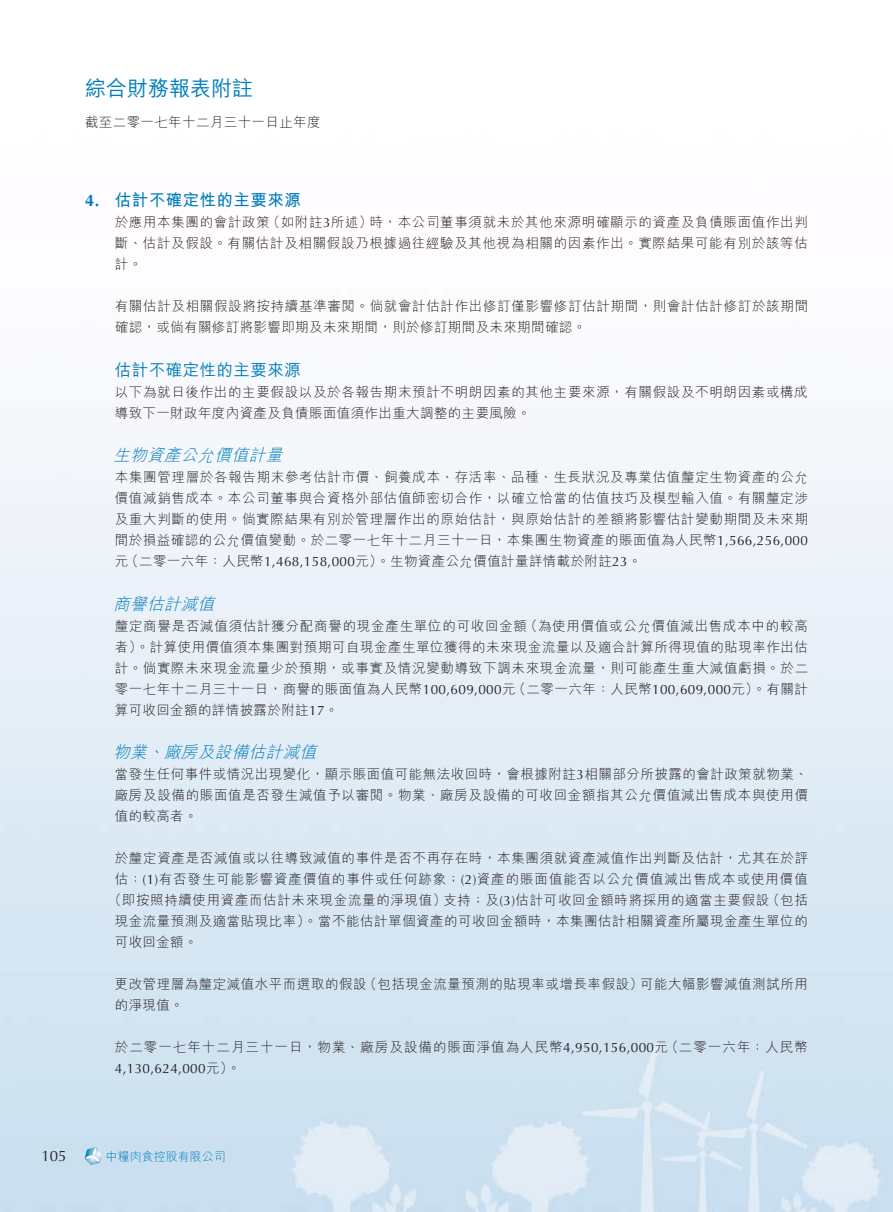
<style>
.page{position:relative;width:893px;height:1212px;background:#fff}
.page>*{position:absolute;margin:0;border:0;box-sizing:border-box;transform-origin:0 0}
.t1{font:500 21px "M Hei HK";color:#007dbb}
.t2{font:italic 300 16.5px "M Hei HK";color:#007dbb}
.t3{font:700 16.5px "M Hei HK";letter-spacing:.03em;color:#007dbb}
.t4{font:500 16.5px "M Hei HK";letter-spacing:.03em;color:#007dbb}
.t5{font:15px "Optima LT Std";color:#231f20}
.t6{font:300 13.5px/21px "M Hei HK";letter-spacing:.045em;color:#231f20;text-align:justify}
.t7{font:300 13.5px "M Hei HK";letter-spacing:.075em;color:#231f20}
.t8{font:300 13.5px "M Hei HK";letter-spacing:.07em;color:#231f20}
.t9{font:13.5px "Optima LT Std";letter-spacing:.03em;color:#231f20}
.t10{font:300 12px "M Hei HK";color:#007dbb}
.s1{font-family:"Optima LT Std"}
.s2{font-family:"Optima LT Std";font-weight:400}
.s3{font-family:"M Hei HK";font-weight:300}
</style>
<div class="page">
<img style="left:0;top:461px;width:893px;height:751px">
<img style="left:85px;top:1147px;width:17px;height:15px">
<svg style="left:85px;top:1148px;width:15px;height:16px"></svg>
<h1 class="t1" style="left:85px;top:73px;width:169px">綜合財務報表附註</h1>
<p class="t6" style="left:85px;top:111px;width:237px">截至二零一七年十二月三十一日止年度</p>
<p class="t3" style="left:85px;top:188px;width:217px"><span class="s1">4.</span> 估計不確定性的主要來源</p>
<p class="t6" style="left:115px;top:211px;width:695px">於應用本集團的會計政策（如附註<span class="s2">3</span>所述）時，本公司董事須就未於其他來源明確顯示的資產及負債賬面值作出判斷、估計及假設。有關估計及相關假設乃根據過往經驗及其他視為相關的因素作出。實際結果可能有別於該等估計。</p>
<p class="t6" style="left:115px;top:295px;width:695px">有關估計及相關假設將按持續基準審閱。倘就會計估計作出修訂僅影響修訂估計期間，則會計估計修訂於該期間確認，或倘有關修訂將影響即期及未來期間，則於修訂期間及未來期間確認。</p>
<p class="t4" style="left:115px;top:358px;width:188px">估計不確定性的主要來源</p>
<p class="t6" style="left:115px;top:381px;width:694px">以下為就日後作出的主要假設以及於各報告期末預計不明朗因素的其他主要來源，有關假設及不明朗因素或構成導致下一財政年度內資產及負債賬面值須作出重大調整的主要風險。</p>
<p class="t2" style="left:113px;top:443px;width:177px">生物資產公允價值計量</p>
<p class="t6" style="left:115px;top:466px;width:695px">本集團管理層於各報告期末參考估計市價、飼養成本、存活率、品種、生長狀況及專業估值釐定生物資產的公允價值減銷售成本。本公司董事與合資格外部估值師密切合作，以確立恰當的估值技巧及模型輸入值。有關釐定涉及重大判斷的使用。倘實際結果有別於管理層作出的原始估計，與原始估計的差額將影響估計變動期間及未來期間於損益確認的公允價值變動。於二零一七年十二月三十一日，本集團生物資產的賬面值為人民幣<span class="s2">1,566,256,000</span>元（二零一六年：人民幣<span class="s2">1,468,158,000</span>元）。生物資產公允價值計量詳情載於附註<span class="s2">23</span>。</p>
<p class="t2" style="left:113px;top:592px;width:109px">商譽估計減值</p>
<p class="t6" style="left:115px;top:615px;width:695px">釐定商譽是否減值須估計獲分配商譽的現金產生單位的可收回金額（為使用價值或公允價值減出售成本中的較高者）。計算使用價值須本集團對預期可自現金產生單位獲得的未來現金流量以及適合計算所得現值的貼現率作出估計。倘實際未來現金流量少於預期，或事實及情況變動導致下調未來現金流量，則可能產生重大減值虧損。於二零一七年十二月三十一日，商譽的賬面值為人民幣<span class="s2">100,609,000</span>元（二零一六年：人民幣<span class="s2">100,609,000</span>元）。有關計算可收回金額的詳情披露於附註<span class="s2">17</span>。</p>
<p class="t2" style="left:113px;top:740px;width:210px">物業、廠房及設備估計減值</p>
<p class="t6" style="left:115px;top:763px;width:695px">當發生任何事件或情況出現變化，顯示賬面值可能無法收回時，會根據附註<span class="s2">3</span>相關部分所披露的會計政策就物業、廠房及設備的賬面值是否發生減值予以審閱。物業、廠房及設備的可收回金額指其公允價值減出售成本與使用價值的較高者。</p>
<p class="t6" style="left:115px;top:847px;width:695px">於釐定資產是否減值或以往導致減值的事件是否不再存在時，本集團須就資產減值作出判斷及估計，尤其在於評</p>
<p class="t8" style="left:115px;top:870px;width:695px">估：<span class="s2">(1)</span>有否發生可能影響資產價值的事件或任何跡象；<span class="s2">(2)</span>資產的賬面值能否以公允價值減出售成本或使用價值</p>
<p class="t6" style="left:108px;top:889px;width:701px">（即按照持續使用資產而估計未來現金流量的淨現值）支持；及<span class="s2">(3)</span>估計可收回金額時將採用的適當主要假設（包括</p>
<p class="t6" style="left:115px;top:910px;width:694px">現金流量預測及適當貼現比率）。當不能估計單個資產的可收回金額時，本集團估計相關資產所屬現金產生單位的</p>
<p class="t6" style="left:115px;top:931px;width:84px">可收回金額。</p>
<p class="t6" style="left:115px;top:973px;width:694px">更改管理層為釐定減值水平而選取的假設（包括現金流量預測的貼現率或增長率假設）可能大幅影響減值測試所用的淨現值。</p>
<p class="t7" style="left:115px;top:1038px;width:695px">於二零一七年十二月三十一日，物業、廠房及設備的賬面淨值為人民幣<span class="s2">4,950,156,000</span>元（二零一六年：人民幣</p>
<p class="t9" style="left:115px;top:1061px;width:127px">4,130,624,000<span class="s3">元）。</span></p>
<p class="t5" style="left:41px;top:1147px;width:27px">105</p>
<p class="t10" style="left:106px;top:1148px;width:121px">中糧肉食控股有限公司</p>
</div>
